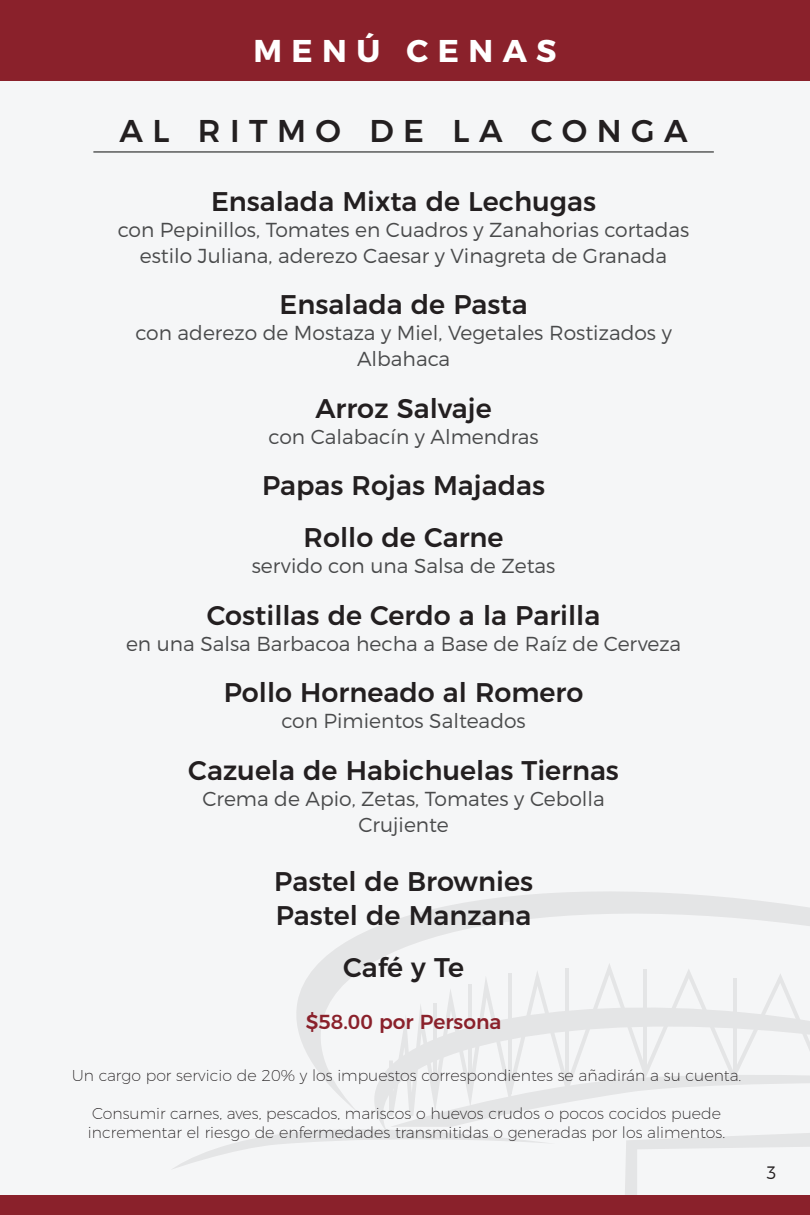
<style>
.page{position:relative;width:810px;height:1215px;background:#f5f6f7}
.page>*{position:absolute;margin:0;border:0;box-sizing:border-box;transform-origin:0 0}
.t1{font:500 31.5px "Montserrat";letter-spacing:.3em;color:#231f20}
.t2{font:700 31.5px "Montserrat";letter-spacing:.3em;color:#fff}
.t3{font:500 27px "Montserrat";color:#231f20}
.t4{font:300 20.25px/25.9px "Montserrat";color:#494a4b;text-align:center}
.t5{font:500 20.25px "Montserrat";color:#8a212b}
.t6{font:300 18px "Montserrat";color:#231f20}
.t7{font:200 15.75px/18.9px "Montserrat";color:#231f20}
</style>
<div class="page">
<svg style="left:296px;top:891px;width:514px;height:178px"></svg>
<svg style="left:625px;top:1170px;width:12px;height:25px"></svg>
<svg style="left:173px;top:1069px;width:637px;height:101px"></svg>
<svg style="left:389px;top:963px;width:421px;height:153px"></svg>
<hr style="left:733px;top:978px;width:4px;height:100px;background:#e4e5e6">
<hr style="left:643px;top:969px;width:4px;height:101px;background:#e4e5e6">
<hr style="left:565px;top:968px;width:4px;height:119px;background:#e4e5e6">
<hr style="left:508px;top:973px;width:4px;height:121px;background:#e4e5e6">
<hr style="left:468px;top:984px;width:4px;height:112px;background:#e4e5e6">
<hr style="left:433px;top:1004px;width:4px;height:96px;background:#e4e5e6">
<div style="left:0;top:0;width:810px;height:81px;background:#8a212b"></div>
<div style="left:0;top:1195px;width:810px;height:20px;background:#8a212b"></div>
<hr style="left:93px;top:152px;width:621px;height:1px;background:#0b0d0c">
<h1 class="t2" style="left:253px;top:31px;width:305px">MENÚ CENAS</h1>
<p class="t1" style="left:120px;top:105px;width:570px">AL RITMO DE LA CONGA</p>
<p class="t3" style="left:211px;top:179px;width:387px">Ensalada Mixta de Lechugas</p>
<p class="t4" style="left:118px;top:216px;width:573px">con Pepinillos, Tomates en Cuadros y Zanahorias cortadas estilo Juliana, aderezo Caesar y Vinagreta de Granada</p>
<p class="t3" style="left:280px;top:283px;width:250px">Ensalada de Pasta</p>
<p class="t4" style="left:135px;top:320px;width:538px">con aderezo de Mostaza y Miel, Vegetales Rostizados y<br>Albahaca</p>
<p class="t3" style="left:315px;top:386px;width:178px">Arroz Salvaje</p>
<p class="t4" style="left:269px;top:423px;width:272px">con Calabacín y Almendras</p>
<p class="t3" style="left:262px;top:464px;width:285px">Papas Rojas Majadas</p>
<p class="t3" style="left:304px;top:516px;width:201px">Rollo de Carne</p>
<p class="t4" style="left:252px;top:553px;width:305px">servido con una Salsa de Zetas</p>
<p class="t3" style="left:207px;top:593px;width:395px">Costillas de Cerdo a la Parilla</p>
<p class="t4" style="left:126px;top:630px;width:557px">en una Salsa Barbacoa hecha a Base de Raíz de Cerveza</p>
<p class="t3" style="left:224px;top:671px;width:361px">Pollo Horneado al Romero</p>
<p class="t4" style="left:281px;top:708px;width:246px">con Pimientos Salteados</p>
<p class="t3" style="left:188px;top:749px;width:432px">Cazuela de Habichuelas Tiernas</p>
<p class="t4" style="left:202px;top:785px;width:404px">Crema de Apio, Zetas, Tomates y Cebolla</p>
<p class="t4" style="left:358px;top:811px;width:92px">Crujiente</p>
<p class="t3" style="left:274px;top:860px;width:260px">Pastel de Brownies</p>
<p class="t3" style="left:276px;top:894px;width:257px">Pastel de Manzana</p>
<p class="t3" style="left:343px;top:946px;width:122px">Café y Te</p>
<p class="t5" style="left:306px;top:1005px;width:197px">$58.00 por Persona</p>
<p class="t7" style="left:72px;top:1065px;width:671px">Un cargo por servicio de 20% y los impuestos correspondientes se añadirán a su cuenta.</p>
<p class="t7" style="left:88px;top:1102px;width:639px">Consumir carnes, aves, pescados, mariscos o huevos crudos o pocos cocidos puede incrementar el riesgo de enfermedades transmitidas o generadas por los alimentos.</p>
<p class="t6" style="left:767px;top:1162px;width:11px">3</p>
</div>
